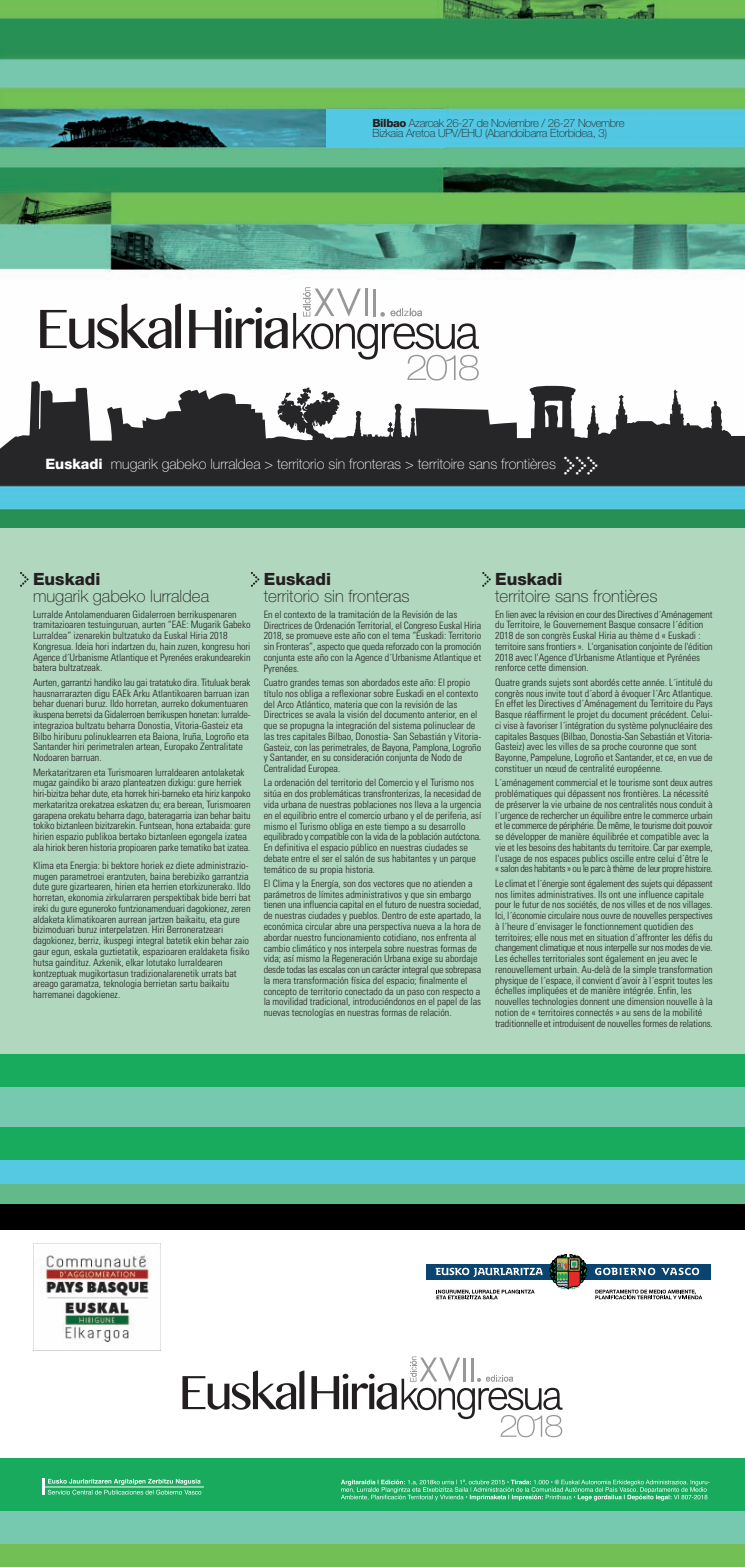
<style>
.page{position:relative;width:745px;height:1567px;background:#fff}
.page>*{position:absolute;margin:0;border:0;box-sizing:border-box;transform-origin:0 0}
.t1{font:100 16.88px "Helvetica Neue LT Std";color:#231f20}
.t2{font:800 16.88px "Helvetica Neue LT Std";color:#231f20}
.t3{font:100 14.38px "Helvetica Neue LT Std";color:#fff}
.t4{font:100 11.25px/10.4px "Helvetica Neue LT Std";letter-spacing:-.02em;color:#231f20}
.t5{font:300 condensed 10.12px/10.8px "Univers LT Std";color:#231f20}
.s1{font-weight:800}
.s2{font-family:"Dottie";font-weight:400;font-size:25.5px}
</style>
<div class="page">
<div style="left:0;top:527px;width:744px;height:528px;background:#b1d7bf"></div>
<div style="left:0;top:1168px;width:744px;height:39px;background:#62b98a"></div>
<div style="left:0;top:1510px;width:744px;height:36px;background:#76c9af"></div>
<div style="left:0;top:1144px;width:744px;height:39px;background:#56c9e2"></div>
<div style="left:0;top:1083px;width:744px;height:47px;background:#76c9af"></div>
<div style="left:0;top:1458px;width:744px;height:52px;background:#18ab5d"></div>
<div style="left:0;top:1204px;width:744px;height:25px;background:#000"></div>
<div style="left:0;top:1127px;width:744px;height:32px;background:#18ab5d"></div>
<div style="left:0;top:1543px;width:744px;height:23px;background:#71bf55"></div>
<div style="left:0;top:1053px;width:744px;height:33px;background:#18ab5d"></div>
<svg style="left:426px;top:1264px;width:285px;height:16px"></svg>
<div style="left:425px;top:1263px;width:285px;height:16px;background:#094570"></div>
<svg style="left:435px;top:1267px;width:107px;height:9px"></svg>
<svg style="left:595px;top:1267px;width:59px;height:8px"></svg>
<svg style="left:661px;top:1267px;width:37px;height:8px"></svg>
<svg style="left:549px;top:1253px;width:38px;height:36px"></svg>
<svg style="left:595px;top:1289px;width:106px;height:10px"></svg>
<svg style="left:436px;top:1289px;width:98px;height:10px"></svg>
<svg style="left:20px;top:572px;width:8px;height:14px"></svg>
<svg style="left:251px;top:572px;width:8px;height:14px"></svg>
<svg style="left:482px;top:572px;width:8px;height:14px"></svg>
<img style="left:0;top:0;width:744px;height:527px">
<svg style="left:293px;top:287px;width:185px;height:93px"></svg>
<svg style="left:40px;top:303px;width:141px;height:45px"></svg>
<svg style="left:189px;top:307px;width:98px;height:41px"></svg>
<svg style="left:0;top:381px;width:744px;height:101px;fill:#262629"></svg>
<img style="left:34px;top:1243px;width:126px;height:99px">
<svg style="left:182px;top:1370px;width:122px;height:39px"></svg>
<svg style="left:311px;top:1356px;width:251px;height:81px"></svg>
<svg style="left:42px;top:1478px;width:667px;height:22px"></svg>
<hr style="left:43px;top:1486px;width:161px;height:1px;background:#fff">
<div style="left:326px;top:110px;width:119px;height:38px;background:#52c8e5"></div>
<p class="t4" style="left:372px;top:118px;width:253px"><span class="s1">Bilbao</span> Azaroak 26-27 de Noviembre / 26-27 Novembre<br>Bizkaia Aretoa UPV/EHU (Abandoibarra Etorbidea, 3)</p>
<h2 class="t3" style="left:45px;top:458px;width:558px"><span class="s1">Euskadi</span> mugarik gabeko lurraldea &gt; territorio sin fronteras &gt; territoire sans frontières <span class="s2">&gt;&gt;&gt;</span></h2>
<h1 class="t2" style="left:33px;top:572px;width:69px">Euskadi</h1>
<h1 class="t1" style="left:33px;top:589px;width:177px">mugarik gabeko lurraldea</h1>
<p class="t5" style="left:33px;top:609px;width:219px">Lurralde Antolamenduaren Gidalerroen berrikuspenaren tramitazioaren testuinguruan, aurten “EAE: Mugarik Gabeko Lurraldea” izenarekin bultzatuko da Euskal Hiria 2018<br>Kongresua. Ideia hori indartzen du, hain zuzen, kongresu hori Agence d´Urbanisme Atlantique et Pyrenées erakundearekin batera bultzatzeak.</p>
<p class="t5" style="left:33px;top:677px;width:219px">Aurten, garrantzi handiko lau gai tratatuko dira. Tituluak berak hausnarrarazten digu EAEk Arku Atlantikoaren barruan izan behar duenari buruz. Ildo horretan, aurreko dokumentuaren ikuspena berretsi da Gidalerroen berrikuspen honetan: lurralde&shy;integrazioa bultzatu beharra Donostia, Vitoria-Gasteiz eta Bilbo hiriburu polinuklearren eta Baiona, Iruña, Logroño eta Santander hiri perimetralen artean, Europako Zentralitate Nodoaren barruan.</p>
<p class="t5" style="left:33px;top:767px;width:219px">Merkataritzaren eta Turismoaren lurraldearen antolaketak mugaz gaindiko bi arazo planteatzen dizkigu: gure herriek hiri-bizitza behar dute, eta horrek hiri-barneko eta hiriz kanpoko merkataritza orekatzea eskatzen du; era berean, Turismoaren garapena orekatu beharra dago, bateragarria izan behar baitu tokiko biztanleen bizitzarekin. Funtsean, hona eztabaida: gure hirien espazio publikoa bertako biztanleen egongela izatea ala hiriok beren historia propioaren parke tematiko bat izatea.</p>
<p class="t5" style="left:33px;top:860px;width:219px">Klima eta Energia: bi bektore horiek ez diete administrazio&shy;mugen parametroei erantzuten, baina berebiziko garrantzia dute gure gizartearen, hirien eta herrien etorkizunerako. Ildo horretan, ekonomia zirkularraren perspektibak bide berri bat ireki du gure eguneroko funtzionamenduari dagokionez, zeren aldaketa klimatikoaren aurrean jartzen baikaitu, eta gure bizimoduari buruz interpelatzen. Hiri Berroneratzeari dagokionez, berriz, ikuspegi integral batetik ekin behar zaio gaur egun, eskala guztietatik, espazioaren eraldaketa fisiko hutsa gaindituz. Azkenik, elkar lotutako lurraldearen kontzeptuak mugikortasun tradizionalarenetik urrats bat areago garamatza, teknologia berrietan sartu baikaitu harremanei dagokienez.</p>
<h1 class="t2" style="left:264px;top:572px;width:69px">Euskadi</h1>
<h1 class="t1" style="left:264px;top:589px;width:147px">territorio sin fronteras</h1>
<p class="t5" style="left:263px;top:609px;width:219px">En el contexto de la tramitación de la Revisión de las Directrices de Ordenación Territorial, el Congreso Euskal Hiria 2018, se promueve este año con el tema “Euskadi: Territorio sin Fronteras”, aspecto que queda reforzado con la promoción conjunta este año con la Agence d´Urbanisme Atlantique et Pyrenées.</p>
<p class="t5" style="left:263px;top:677px;width:219px">Cuatro grandes temas son abordados este año: El propio título nos obliga a reflexionar sobre Euskadi en el contexto del Arco Atlántico, materia que con la revisión de las Directrices se avala la visión del documento anterior, en el que se propugna la integración del sistema polinuclear de las tres capitales Bilbao, Donostia- San Sebastián y Vitoria-Gasteiz, con las perimetrales, de Bayona, Pamplona, Logroño y Santander, en su consideración conjunta de Nodo de Centralidad Europea.</p>
<p class="t5" style="left:263px;top:778px;width:219px">La ordenación del territorio del Comercio y el Turismo nos sitúa en dos problemáticas transfronterizas, la necesidad de vida urbana de nuestras poblaciones nos lleva a la urgencia en el equilibrio entre el comercio urbano y el de periferia, así mismo el Turismo obliga en este tiempo a su desarrollo equilibrado y compatible con la vida de la población autóctona.<br>En definitiva el espacio público en nuestras ciudades se debate entre el ser el salón de sus habitantes y un parque temático de su propia historia.</p>
<p class="t5" style="left:263px;top:878px;width:219px">El Clima y la Energía, son dos vectores que no atienden a parámetros de límites administrativos y que sin embargo tienen una influencia capital en el futuro de nuestra sociedad, de nuestras ciudades y pueblos. Dentro de este apartado, la económica circular abre una perspectiva nueva a la hora de abordar nuestro funcionamiento cotidiano, nos enfrenta al cambio climático y nos interpela sobre nuestras formas de vida; así mismo la Regeneración Urbana exige su abordaje desde todas las escalas con un carácter integral que sobrepasa la mera transformación física del espacio; finalmente el concepto de territorio conectado da un paso con respecto a la movilidad tradicional, introduciéndonos en el papel de las nuevas tecnologías en nuestras formas de relación.</p>
<h1 class="t2" style="left:495px;top:572px;width:69px">Euskadi</h1>
<h1 class="t1" style="left:495px;top:589px;width:164px">territoire sans frontières</h1>
<p class="t5" style="left:495px;top:609px;width:219px">En lien avec la révision en cour des Directives d´Aménagement du Territoire, le Gouvernement Basque consacre l´édition 2018 de son congrès Euskal Hiria au thème d « Euskadi : territoire sans frontiers ». L'organisation conjointe de l'édition 2018 avec l'Agence d'Urbanisme Atlantique et Pyrénées renforce cette dimension.</p>
<p class="t5" style="left:495px;top:677px;width:219px">Quatre grands sujets sont abordés cette année. L´intitulé du congrès nous invite tout d´abord à évoquer l´Arc Atlantique.<br>En effet les Directives d´Aménagement du Territoire du Pays Basque réaffirment le projet du document précédent. Celui&shy;ci vise à favoriser l´intégration du système polynucléaire des capitales Basques (Bilbao, Donostia-San Sebastián et Vitoria-Gasteiz) avec les villes de sa proche couronne que sont Bayonne, Pampelune, Logroño et Santander, et ce, en vue de constituer un nœud de centralité européenne.</p>
<p class="t5" style="left:495px;top:777px;width:219px">L´aménagement commercial et le tourisme sont deux autres problématiques qui dépassent nos frontières. La nécessité de préserver la vie urbaine de nos centralités nous conduit à l´urgence de rechercher un équilibre entre le commerce urbain et le commerce de périphérie. De même, le tourisme doit pouvoir se développer de manière équilibrée et compatible avec la vie et les besoins des habitants du territoire. Car par exemple, l'usage de nos espaces publics oscille entre celui d´être le « salon des habitants » ou le parc à thème de leur propre histoire.</p>
<p class="t5" style="left:495px;top:878px;width:219px">Le climat et l´énergie sont également des sujets qui dépassent nos limites administratives. Ils ont une influence capitale pour le futur de nos sociétés, de nos villes et de nos villages.<br>Ici, l´économie circulaire nous ouvre de nouvelles perspectives à l´heure d´envisager le fonctionnement quotidien des territoires; elle nous met en situation d´affronter les défis du changement climatique et nous interpelle sur nos modes de vie.<br>Les échelles territoriales sont également en jeu avec le renouvellement urbain. Au-delà de la simple transformation physique de l´espace, il convient d´avoir à l´esprit toutes les échelles impliquées et de manière intégrée. Enfin, les nouvelles technologies donnent une dimension nouvelle à la notion de « territoires connectés » au sens de la mobilité traditionnelle et introduisent de nouvelles formes de relations.</p>
</div>
